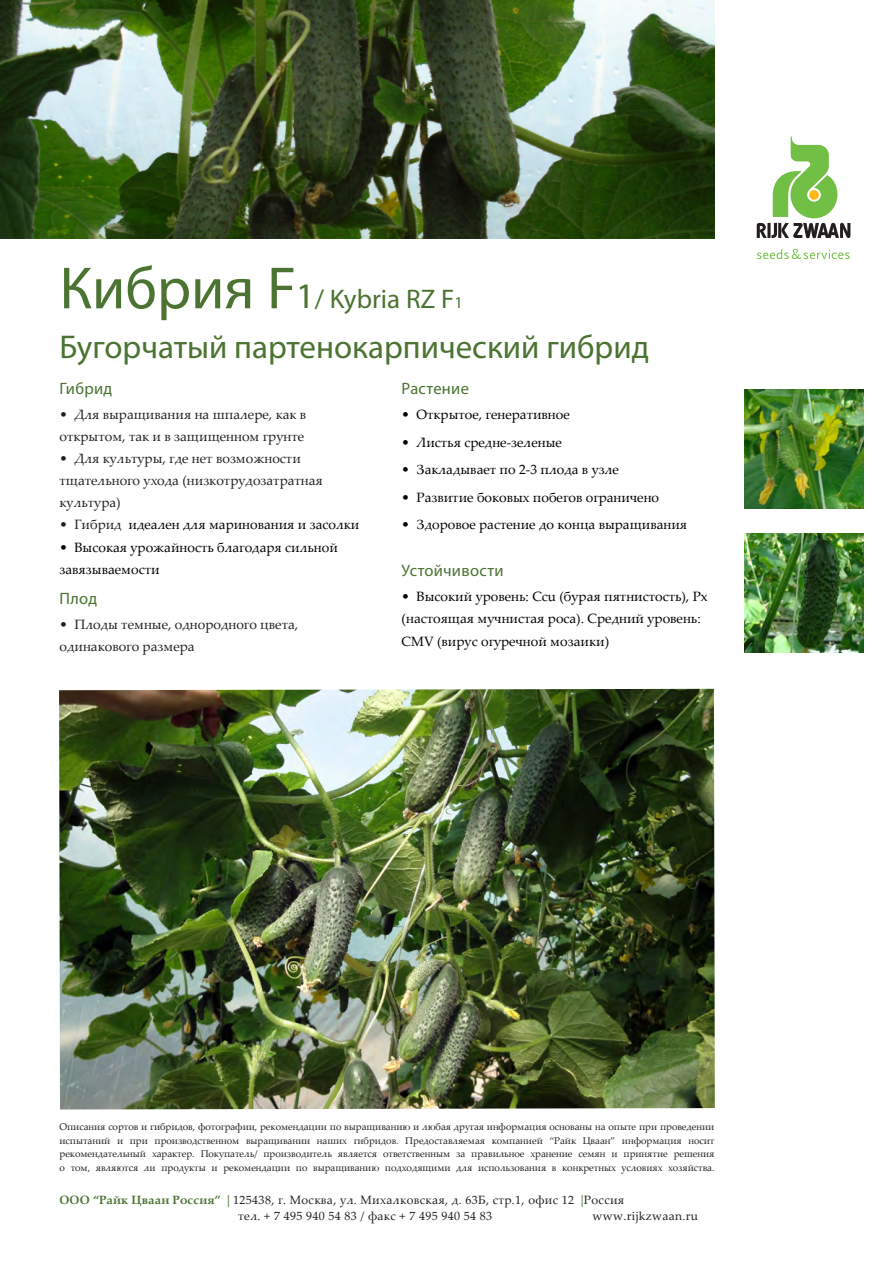
<style>
.page{position:relative;width:893px;height:1263px;background:#fff}
.page>*{position:absolute;margin:0;border:0;box-sizing:border-box;transform-origin:0 0}
.RZ_Heading{font:33px "Myriad Pro";color:#4b7332}
.RZ_Heading-2{font:27px "Myriad Pro";color:#4b7332}
.RZ_Subheader{font:16.5px "Myriad Pro";letter-spacing:.02em;color:#4b7332}
.RZ_bodytext{font:16.5px "Myriad Pro";color:#4b7332}
.RZ_bodytext-2{font:13.5px/22px "Palatino Linotype";color:#000}
.RZ_bodytext-3{font:13.5px/22px "Palatino Linotype";color:#231f20}
.RZ_address{font:12px/16.6px "Palatino Linotype";letter-spacing:.03em;color:#231f20}
.RZ_Disclaimer_text{font:9.75px/13.5px "Palatino Linotype";letter-spacing:-.005em;color:#231f20;text-align:justify}
.s1{font-size:60px}
.s2{font-size:36px}
.s3{font-size:16.5px}
.s4{color:#231f20}
.s5{font-weight:700;color:#4b7332}
.s6{font-family:"Myriad Pro";color:#4b7332}
</style>
<div class="page">
<img style="left:0;top:0;width:714px;height:238px">
<img style="left:59px;top:689px;width:656px;height:420px">
<img style="left:744px;top:389px;width:119px;height:119px">
<svg style="left:757px;top:136px;width:93px;height:103px"></svg>
<div style="left:809px;top:190px;width:10px;height:10px;background:#fcb814;border-radius:50%"></div>
<svg style="left:757px;top:249px;width:93px;height:10px"></svg>
<img style="left:744px;top:534px;width:119px;height:119px">
<p class="RZ_Heading-2" style="left:60px;top:283px;width:405px"><span class="s1">Кибрия F</span><span class="s2">1</span>/ Kybria RZ F<span class="s3">1</span></p>
<p class="RZ_Heading" style="left:60px;top:327px;width:591px">Бугорчатый партенокарпический гибрид</p>
<p class="RZ_Subheader" style="left:60px;top:378px;width:54px">Гибрид</p>
<p class="RZ_bodytext-3" style="left:60px;top:403px;width:248px">• Для выращивания на шпалере, как в открытом, так и в защищенном грунте</p>
<p class="RZ_bodytext-3" style="left:60px;top:447px;width:265px">• Для культуры, где нет возможности тщательного ухода (низкотрудозатратная культура)</p>
<p class="RZ_bodytext-2" style="left:60px;top:513px;width:301px"><span class="s4">• Гибрид</span> идеален для маринования и засолки</p>
<p class="RZ_bodytext-2" style="left:60px;top:535px;width:280px">• Высокая урожайность благодаря сильной завязываемости</p>
<p class="RZ_bodytext" style="left:60px;top:588px;width:39px">Плод</p>
<p class="RZ_bodytext-3" style="left:60px;top:613px;width:240px">• Плоды темные, однородного цвета, одинакового размера</p>
<p class="RZ_Subheader" style="left:402px;top:378px;width:69px">Растение</p>
<p class="RZ_bodytext-2" style="left:402px;top:403px;width:170px">• Открытое, генеративное</p>
<p class="RZ_bodytext-2" style="left:402px;top:430px;width:162px">• Листья средне-зеленые</p>
<p class="RZ_bodytext-2" style="left:402px;top:458px;width:219px">• Закладывает по 2-3 плода в узле</p>
<p class="RZ_bodytext-2" style="left:402px;top:486px;width:259px">• Развитие боковых побегов ограничено</p>
<p class="RZ_bodytext-2" style="left:402px;top:513px;width:287px">• Здоровое растение до конца выращивания</p>
<p class="RZ_Subheader" style="left:402px;top:560px;width:103px">Устойчивости</p>
<p class="RZ_bodytext-2" style="left:402px;top:585px;width:308px">• Высокий уровень: Ccu (бурая пятнистость), Px (настоящая мучнистая роса). Средний уровень:<br>CMV (вирус огуречной мозаики)</p>
<p class="RZ_Disclaimer_text" style="left:60px;top:1120px;width:656px">Описания сортов и гибридов, фотографии, рекомендации по выращиванию и любая другая информация основаны на опыте при проведении испытаний и при производственном выращивании наших гибридов. Предоставляемая компанией “Райк Цваан” информация носит рекомендательный характер. Покупатель/ производитель является ответственным за правильное хранение семян и принятие решения о том, являются ли продукты и рекомендации по выращиванию подходящими для использования в конкретных условиях хозяйства.</p>
<p class="RZ_address" style="left:238px;top:1191px;width:388px;text-indent:-179px"><span class="s5">ООО “Райк Цваан Россия”</span> <span class="s6">|</span> 125438, г. Москва, ул. Михалковская, д. 63Б, стр.1, офис 12 <span class="s6">|</span>Россия тел. + 7 495 940 54 83 / факс + 7 495 940 54 83</p>
<p class="RZ_address" style="left:592px;top:1207px;width:107px">www.rijkzwaan.ru</p>
</div>
